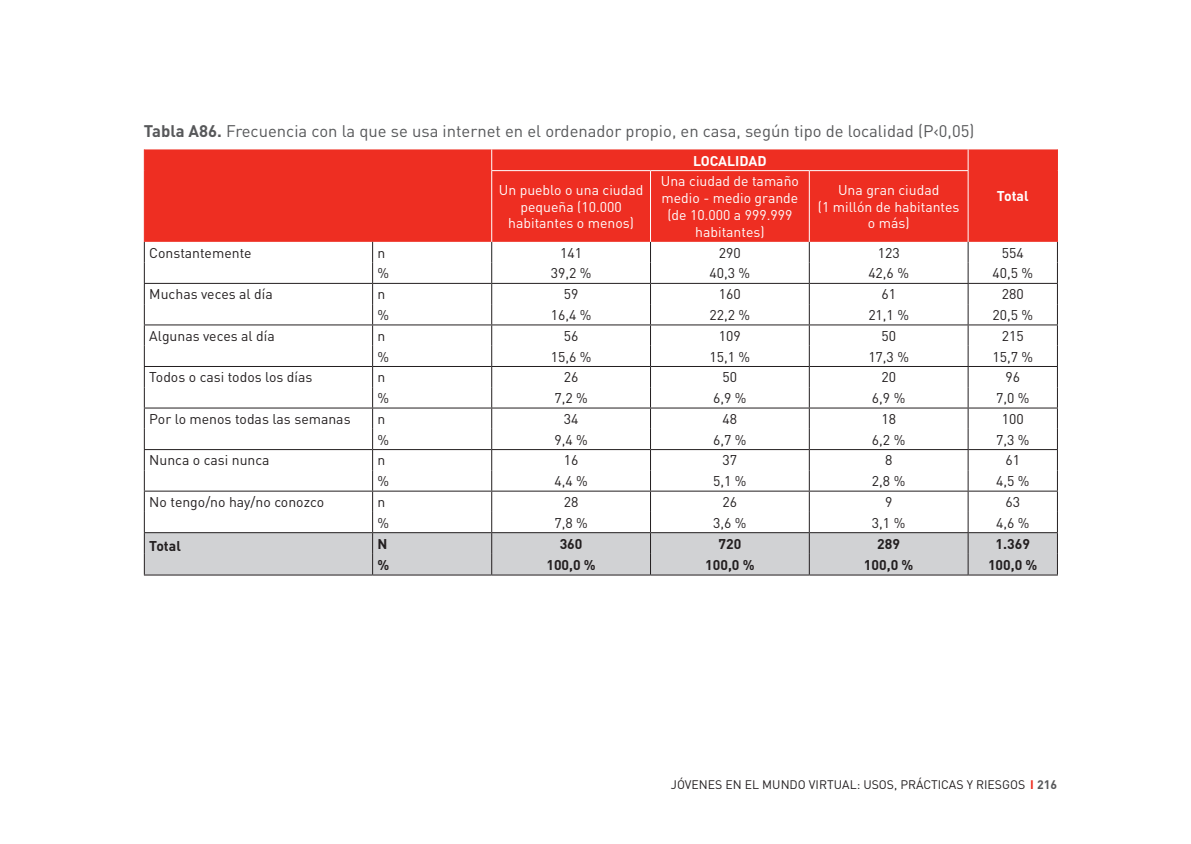
<style>
.page{position:relative;width:1191px;height:844px;background:#fff}
.page>*{position:absolute;margin:0;border:0;box-sizing:border-box;transform-origin:0 0}
.t1{font:16.62px "DI Ng";color:#57585a}
.t2{font:14px "DI Ng";color:#231f20}
.t3{font:14px/16.8px "DI Ng";color:#fff;text-align:center}
.t4{font:700 14px "DI Ng";color:#231f20}
.t5{font:700 14px "DI Ng";color:#fff}
.t6{font:12.25px "DI Ng";color:#231f20}
.s1{font-weight:700}
.s2{font-weight:700;color:#ee2e22}
.s3{font-weight:700;color:#57585a}
</style>
<div class="page">
<div style="left:145px;top:149px;width:912px;height:93px;background:#ee2e22"></div>
<svg style="left:144px;top:149px;width:1px;height:21px"></svg>
<svg style="left:1057px;top:149px;width:1px;height:21px"></svg>
<hr style="left:144px;top:170px;width:1px;height:72px;background:#ee2e22">
<hr style="left:1057px;top:170px;width:1px;height:72px;background:#ee2e22">
<svg style="left:491px;top:149px;width:1px;height:21px"></svg>
<svg style="left:967px;top:149px;width:1px;height:21px"></svg>
<svg style="left:144px;top:242px;width:914px;height:333px"></svg>
<hr style="left:144px;top:574px;width:228px;height:1px;background:#231f20">
<hr style="left:372px;top:574px;width:120px;height:1px;background:#231f20">
<hr style="left:492px;top:574px;width:158px;height:1px;background:#231f20">
<hr style="left:650px;top:574px;width:159px;height:1px;background:#231f20">
<hr style="left:809px;top:574px;width:159px;height:1px;background:#231f20">
<hr style="left:968px;top:574px;width:89px;height:1px;background:#231f20">
<hr style="left:491px;top:170px;width:159px;height:1px;background:#fff">
<hr style="left:491px;top:171px;width:1px;height:71px;background:#fff">
<hr style="left:650px;top:170px;width:159px;height:1px;background:#fff">
<hr style="left:650px;top:171px;width:1px;height:71px;background:#fff">
<hr style="left:809px;top:170px;width:159px;height:1px;background:#fff">
<hr style="left:809px;top:171px;width:1px;height:71px;background:#fff">
<hr style="left:967px;top:171px;width:1px;height:71px;background:#fff">
<p class="t1" style="left:144px;top:121px;width:832px"><span class="s1">Tabla A86.</span> Frecuencia con la que se usa internet en el ordenador propio, en casa, según tipo de localidad (P‹0,05)</p>
<p class="t5" style="left:693px;top:151px;width:75px">LOCALIDAD</p>
<p class="t3" style="left:499px;top:181px;width:146px">Un pueblo o una ciudad pequeña (10.000 habitantes o menos)</p>
<p class="t3" style="left:661px;top:173px;width:140px">Una ciudad de tamaño medio - medio grande (de 10.000 a 999.999 habitantes)</p>
<p class="t3" style="left:818px;top:181px;width:143px">Una gran ciudad<br>(1 millón de habitantes o más)</p>
<p class="t5" style="left:997px;top:187px;width:33px">Total</p>
<p class="t2" style="left:149px;top:244px;width:104px">Constantemente</p>
<p class="t2" style="left:377px;top:244px;width:9px">n</p>
<p class="t2" style="left:560px;top:244px;width:23px">141</p>
<p class="t2" style="left:719px;top:244px;width:23px">290</p>
<p class="t2" style="left:877px;top:244px;width:23px">123</p>
<p class="t2" style="left:1001px;top:244px;width:23px">554</p>
<p class="t2" style="left:377px;top:264px;width:13px">%</p>
<p class="t2" style="left:551px;top:264px;width:42px">39,2 %</p>
<p class="t2" style="left:709px;top:264px;width:42px">40,3 %</p>
<p class="t2" style="left:868px;top:264px;width:42px">42,6 %</p>
<p class="t2" style="left:992px;top:264px;width:42px">40,5 %</p>
<p class="t2" style="left:149px;top:285px;width:125px">Muchas veces al día</p>
<p class="t2" style="left:377px;top:285px;width:9px">n</p>
<p class="t2" style="left:564px;top:285px;width:16px">59</p>
<p class="t2" style="left:719px;top:285px;width:23px">160</p>
<p class="t2" style="left:881px;top:285px;width:16px">61</p>
<p class="t2" style="left:1001px;top:285px;width:23px">280</p>
<p class="t2" style="left:377px;top:306px;width:13px">%</p>
<p class="t2" style="left:551px;top:306px;width:42px">16,4 %</p>
<p class="t2" style="left:709px;top:306px;width:42px">22,2 %</p>
<p class="t2" style="left:868px;top:306px;width:42px">21,1 %</p>
<p class="t2" style="left:992px;top:306px;width:42px">20,5 %</p>
<p class="t2" style="left:149px;top:327px;width:127px">Algunas veces al día</p>
<p class="t2" style="left:377px;top:327px;width:9px">n</p>
<p class="t2" style="left:564px;top:327px;width:16px">56</p>
<p class="t2" style="left:719px;top:327px;width:23px">109</p>
<p class="t2" style="left:881px;top:327px;width:16px">50</p>
<p class="t2" style="left:1001px;top:327px;width:23px">215</p>
<p class="t2" style="left:377px;top:347px;width:13px">%</p>
<p class="t2" style="left:551px;top:347px;width:42px">15,6 %</p>
<p class="t2" style="left:709px;top:347px;width:42px">15,1 %</p>
<p class="t2" style="left:868px;top:347px;width:42px">17,3 %</p>
<p class="t2" style="left:992px;top:347px;width:42px">15,7 %</p>
<p class="t2" style="left:149px;top:368px;width:165px">Todos o casi todos los días</p>
<p class="t2" style="left:377px;top:368px;width:9px">n</p>
<p class="t2" style="left:564px;top:368px;width:16px">26</p>
<p class="t2" style="left:722px;top:368px;width:16px">50</p>
<p class="t2" style="left:881px;top:368px;width:16px">20</p>
<p class="t2" style="left:1005px;top:368px;width:16px">96</p>
<p class="t2" style="left:377px;top:389px;width:13px">%</p>
<p class="t2" style="left:554px;top:389px;width:35px">7,2 %</p>
<p class="t2" style="left:713px;top:389px;width:35px">6,9 %</p>
<p class="t2" style="left:872px;top:389px;width:35px">6,9 %</p>
<p class="t2" style="left:996px;top:389px;width:35px">7,0 %</p>
<p class="t2" style="left:149px;top:410px;width:203px">Por lo menos todas las semanas</p>
<p class="t2" style="left:377px;top:410px;width:9px">n</p>
<p class="t2" style="left:564px;top:410px;width:16px">34</p>
<p class="t2" style="left:722px;top:410px;width:16px">48</p>
<p class="t2" style="left:881px;top:410px;width:16px">18</p>
<p class="t2" style="left:1001px;top:410px;width:23px">100</p>
<p class="t2" style="left:377px;top:430px;width:13px">%</p>
<p class="t2" style="left:554px;top:430px;width:35px">9,4 %</p>
<p class="t2" style="left:713px;top:430px;width:35px">6,7 %</p>
<p class="t2" style="left:872px;top:430px;width:35px">6,2 %</p>
<p class="t2" style="left:996px;top:430px;width:35px">7,3 %</p>
<p class="t2" style="left:149px;top:451px;width:122px">Nunca o casi nunca</p>
<p class="t2" style="left:377px;top:451px;width:9px">n</p>
<p class="t2" style="left:564px;top:451px;width:16px">16</p>
<p class="t2" style="left:722px;top:451px;width:16px">37</p>
<p class="t2" style="left:885px;top:451px;width:9px">8</p>
<p class="t2" style="left:1005px;top:451px;width:16px">61</p>
<p class="t2" style="left:377px;top:472px;width:13px">%</p>
<p class="t2" style="left:554px;top:472px;width:35px">4,4 %</p>
<p class="t2" style="left:713px;top:472px;width:35px">5,1 %</p>
<p class="t2" style="left:872px;top:472px;width:35px">2,8 %</p>
<p class="t2" style="left:996px;top:472px;width:35px">4,5 %</p>
<p class="t2" style="left:149px;top:493px;width:176px">No tengo/no hay/no conozco</p>
<p class="t2" style="left:377px;top:493px;width:9px">n</p>
<p class="t2" style="left:564px;top:493px;width:16px">28</p>
<p class="t2" style="left:722px;top:493px;width:16px">26</p>
<p class="t2" style="left:885px;top:493px;width:9px">9</p>
<p class="t2" style="left:1005px;top:493px;width:16px">63</p>
<p class="t2" style="left:377px;top:513px;width:13px">%</p>
<p class="t2" style="left:554px;top:513px;width:35px">7,8 %</p>
<p class="t2" style="left:713px;top:513px;width:35px">3,6 %</p>
<p class="t2" style="left:872px;top:513px;width:35px">3,1 %</p>
<p class="t2" style="left:996px;top:513px;width:35px">4,6 %</p>
<p class="t4" style="left:149px;top:536px;width:33px">Total</p>
<p class="t4" style="left:377px;top:534px;width:11px">N</p>
<p class="t4" style="left:560px;top:534px;width:24px">360</p>
<p class="t4" style="left:718px;top:534px;width:24px">720</p>
<p class="t4" style="left:877px;top:534px;width:24px">289</p>
<p class="t4" style="left:995px;top:534px;width:36px">1.369</p>
<p class="t4" style="left:377px;top:555px;width:13px">%</p>
<p class="t4" style="left:546px;top:555px;width:51px">100,0 %</p>
<p class="t4" style="left:705px;top:555px;width:51px">100,0 %</p>
<p class="t4" style="left:864px;top:555px;width:51px">100,0 %</p>
<p class="t4" style="left:988px;top:555px;width:51px">100,0 %</p>
<p class="t6" style="left:671px;top:776px;width:387px">JÓVENES EN EL MUNDO VIRTUAL: USOS, PRÁCTICAS Y RIESGOS <span class="s2">I</span> <span class="s3">216</span></p>
</div>
